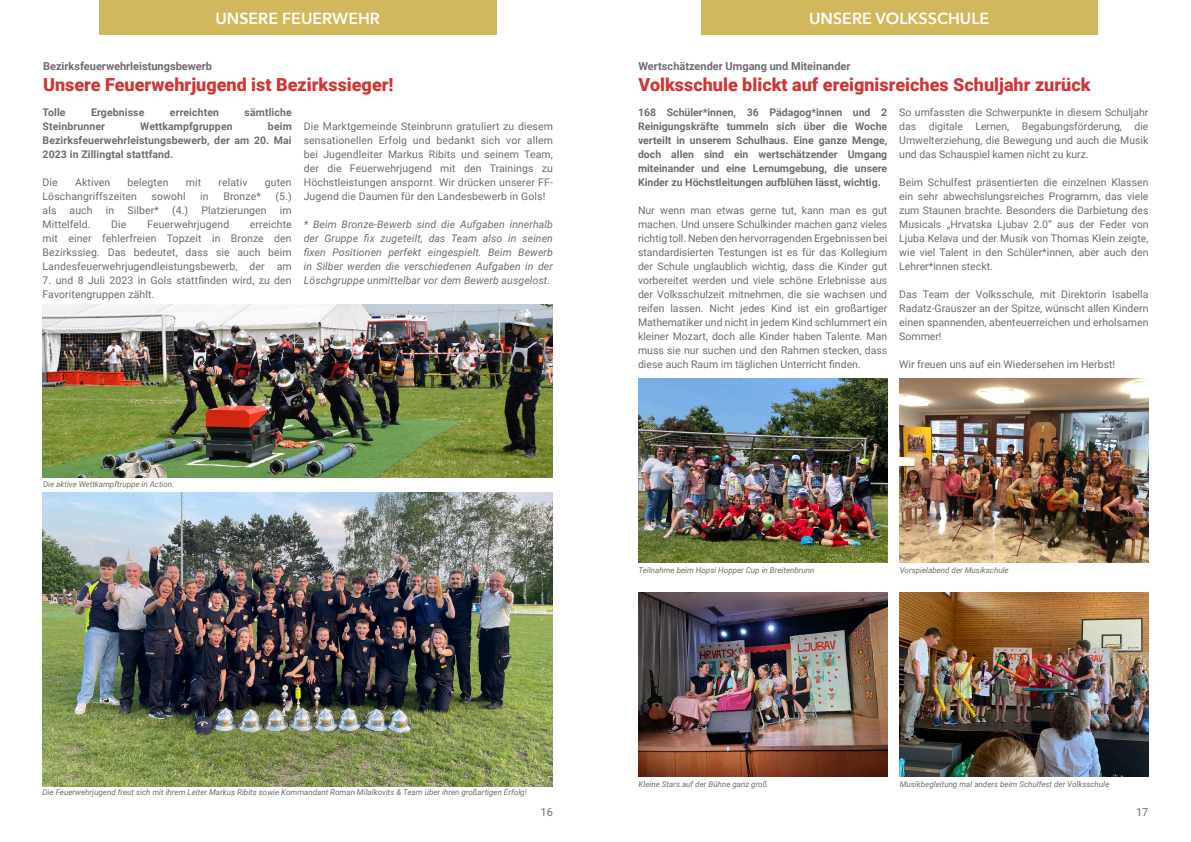
<style>
.page{position:relative;width:1191px;height:842px;background:#fff}
.page>*{position:absolute;margin:0;border:0;box-sizing:border-box;transform-origin:0 0}
._28_30_bold_left{font:900 18px "Roboto";color:#d13732}
.t1{font:600 16px "Avenir Next";color:#fff}
._14_19_Semibold_Ital{font:700 11px "Roboto";color:#6c6d70}
._14_19_Semibold_Ital-2{font:11px "Roboto";color:#6c6d70}
._8_14_reg_left_ju{font:10.5px/14px "Roboto";letter-spacing:.01em;color:#6c6d70;text-align:justify}
._8_14_reg_left_ju-2{font:700 10.5px/14px "Roboto";letter-spacing:.01em;color:#6c6d70;text-align:justify}
._8_14_reg_left_ju-3{font:italic 10.5px/14px "Roboto";letter-spacing:.01em;color:#6c6d70;text-align:justify}
._14_19_Semibold_Ital-3{font:italic 8px "Roboto";color:#6c6d70}
</style>
<div class="page">
<div style="left:99px;top:0;width:397px;height:35px;background:#d2b85c"></div>
<div style="left:700px;top:0;width:397px;height:35px;background:#d2b85c"></div>
<img style="left:43px;top:492px;width:510px;height:294px">
<img style="left:43px;top:305px;width:510px;height:172px">
<img style="left:638px;top:593px;width:249px;height:184px">
<img style="left:638px;top:379px;width:249px;height:184px">
<img style="left:899px;top:379px;width:250px;height:184px">
<img style="left:899px;top:593px;width:250px;height:184px">
<p class="t1" style="left:201px;top:5px;width:195px">GEMEINDEBUDGET 2023</p>
<p class="t1" style="left:215px;top:5px;width:166px">UNSERE FEUERWEHR</p>
<p class="_14_19_Semibold_Ital" style="left:43px;top:58px;width:170px">Bezirksfeuerwehrleistungsbewerb</p>
<p class="_28_30_bold_left" style="left:43px;top:72px;width:352px">Unsere Feuerwehrjugend ist Bezirkssieger!</p>
<p class="_8_14_reg_left_ju-2" style="left:43px;top:105px;width:25px">Tolle</p>
<p class="_8_14_reg_left_ju-2" style="left:91px;top:105px;width:55px">Ergebnisse</p>
<p class="_8_14_reg_left_ju-2" style="left:170px;top:105px;width:51px">erreichten</p>
<p class="_8_14_reg_left_ju-2" style="left:245px;top:105px;width:49px">sämtliche</p>
<p class="_8_14_reg_left_ju-2" style="left:43px;top:119px;width:64px">Steinbrunner</p>
<p class="_8_14_reg_left_ju-2" style="left:140px;top:119px;width:94px">Wettkampfgruppen</p>
<p class="_8_14_reg_left_ju-2" style="left:43px;top:119px;width:251px;text-indent:225px">beim Bezirksfeuerwehrleistungsbewerb, der am 20. Mai 2023 in Zillingtal stattfand.</p>
<p class="_8_14_reg_left_ju" style="left:43px;top:175px;width:17px">Die</p>
<p class="_8_14_reg_left_ju" style="left:75px;top:175px;width:37px">Aktiven</p>
<p class="_8_14_reg_left_ju" style="left:128px;top:175px;width:42px">belegten</p>
<p class="_8_14_reg_left_ju" style="left:186px;top:175px;width:17px">mit</p>
<p class="_8_14_reg_left_ju" style="left:219px;top:175px;width:30px">relativ</p>
<p class="_8_14_reg_left_ju" style="left:265px;top:175px;width:28px">guten</p>
<p class="_8_14_reg_left_ju" style="left:43px;top:189px;width:96px">Löschangriffszeiten</p>
<p class="_8_14_reg_left_ju" style="left:152px;top:189px;width:36px">sowohl</p>
<p class="_8_14_reg_left_ju" style="left:200px;top:189px;width:10px">in</p>
<p class="_8_14_reg_left_ju" style="left:223px;top:189px;width:39px">Bronze*</p>
<p class="_8_14_reg_left_ju" style="left:275px;top:189px;width:18px">(5.)</p>
<p class="_8_14_reg_left_ju" style="left:43px;top:203px;width:15px">als</p>
<p class="_8_14_reg_left_ju" style="left:70px;top:203px;width:25px">auch</p>
<p class="_8_14_reg_left_ju" style="left:106px;top:203px;width:10px">in</p>
<p class="_8_14_reg_left_ju" style="left:127px;top:203px;width:33px">Silber*</p>
<p class="_8_14_reg_left_ju" style="left:172px;top:203px;width:18px">(4.)</p>
<p class="_8_14_reg_left_ju" style="left:201px;top:203px;width:67px">Platzierungen</p>
<p class="_8_14_reg_left_ju" style="left:280px;top:203px;width:13px">im</p>
<p class="_8_14_reg_left_ju" style="left:43px;top:217px;width:50px">Mittelfeld.</p>
<p class="_8_14_reg_left_ju" style="left:111px;top:217px;width:17px">Die</p>
<p class="_8_14_reg_left_ju" style="left:147px;top:217px;width:83px">Feuerwehrjugend</p>
<p class="_8_14_reg_left_ju" style="left:304px;top:119px;width:251px">Die Marktgemeinde Steinbrunn gratuliert zu diesem sensationellen Erfolg und bedankt sich vor allem bei Jugendleiter Markus Ribits und seinem Team, der die Feuerwehrjugend mit den Trainings zu Höchstleistungen anspornt. Wir drücken unserer FF-Jugend die Daumen für den Landesbewerb in Gols!</p>
<p class="_8_14_reg_left_ju-3" style="left:304px;top:217px;width:251px">* Beim Bronze-Bewerb sind die Aufgaben innerhalb der Gruppe fix zugeteilt, das Team also in seinen fixen Positionen perfekt eingespielt. Beim Bewerb in Silber werden die verschiedenen Aufgaben in der Löschgruppe unmittelbar vor dem Bewerb ausgelost.</p>
<p class="_8_14_reg_left_ju" style="left:43px;top:217px;width:251px;text-indent:207px">erreichte mit einer fehlerfreien Topzeit in Bronze den Bezirkssieg. Das bedeutet, dass sie auch beim Landesfeuerwehrjugendleistungsbewerb, der am</p>
<p class="_8_14_reg_left_ju" style="left:43px;top:273px;width:251px">7. und 8 Juli 2023 in Gols stattfinden wird, zu den<br>Favoritengruppen zählt.</p>
<p class="_14_19_Semibold_Ital-3" style="left:43px;top:478px;width:133px">Die aktive Wettkampftruppe in Action.</p>
<p class="_14_19_Semibold_Ital-3" style="left:43px;top:787px;width:486px">Die Feuerwehrjugend freut sich mit ihrem Leiter Markus Ribits sowie Kommandant Roman Milalkovits &amp; Team über ihren großartigen Erfolg!</p>
<p class="_14_19_Semibold_Ital-2" style="left:540px;top:804px;width:14px">16</p>
<p class="t1" style="left:809px;top:5px;width:182px">UNSERE VOLKSSCHULE</p>
<p class="_14_19_Semibold_Ital" style="left:638px;top:58px;width:213px">Wertschätzender Umgang und Miteinander</p>
<p class="_28_30_bold_left" style="left:638px;top:72px;width:453px">Volksschule blickt auf ereignisreiches Schuljahr zurück</p>
<p class="_8_14_reg_left_ju-2" style="left:638px;top:105px;width:251px">168 Schüler*innen, 36 Pädagog*innen und 2<br>Reinigungskräfte tummeln sich über die Woche verteilt in unserem Schulhaus. Eine ganze Menge, doch allen sind ein wertschätzender Umgang miteinander und eine Lernumgebung, die unsere Kinder zu Höchstleitungen aufblühen lässt, wichtig.</p>
<p class="_8_14_reg_left_ju" style="left:638px;top:203px;width:251px">Nur wenn man etwas gerne tut, kann man es gut machen. Und unsere Schulkinder machen ganz vieles richtig toll. Neben den hervorragenden Ergebnissen bei standardisierten Testungen ist es für das Kollegium der Schule unglaublich wichtig, dass die Kinder gut vorbereitet werden und viele schöne Erlebnisse aus der Volksschulzeit mitnehmen, die sie wachsen und reifen lassen. Nicht jedes Kind ist ein großartiger Mathematiker und nicht in jedem Kind schlummert ein kleiner Mozart, doch alle Kinder haben Talente. Man muss sie nur suchen und den Rahmen stecken, dass diese auch Raum im täglichen Unterricht finden.</p>
<p class="_8_14_reg_left_ju" style="left:899px;top:105px;width:251px">So umfassten die Schwerpunkte in diesem Schuljahr das digitale Lernen, Begabungsförderung, die Umwelterziehung, die Bewegung und auch die Musik und das Schauspiel kamen nicht zu kurz.</p>
<p class="_8_14_reg_left_ju" style="left:899px;top:175px;width:251px">Beim Schulfest präsentierten die einzelnen Klassen ein sehr abwechslungsreiches Programm, das viele zum Staunen brachte. Besonders die Darbietung des Musicals „Hrvatska Ljubav 2.0“ aus der Feder von Ljuba Kelava und der Musik von Thomas Klein zeigte, wie viel Talent in den Schüler*innen, aber auch den Lehrer*innen steckt.</p>
<p class="_8_14_reg_left_ju" style="left:899px;top:287px;width:251px">Das Team der Volksschule, mit Direktorin Isabella Radatz-Grauszer an der Spitze, wünscht allen Kindern einen spannenden, abenteuerreichen und erholsamen Sommer!</p>
<p class="_8_14_reg_left_ju" style="left:899px;top:357px;width:217px">Wir freuen uns auf ein Wiedersehen im Herbst!</p>
<p class="_14_19_Semibold_Ital-3" style="left:638px;top:565px;width:177px">Teilnahme beim Hopsi Hopper Cup in Breitenbrunn</p>
<p class="_14_19_Semibold_Ital-3" style="left:899px;top:565px;width:110px">Vorspielabend der Musikschule</p>
<p class="_14_19_Semibold_Ital-3" style="left:638px;top:779px;width:130px">Kleine Stars auf der Bühne ganz groß</p>
<p class="_14_19_Semibold_Ital-3" style="left:899px;top:779px;width:211px">Musikbegleitung mal anders beim Schulfest der Volksschule</p>
<p class="_14_19_Semibold_Ital-2" style="left:1136px;top:804px;width:14px">17</p>
</div>
